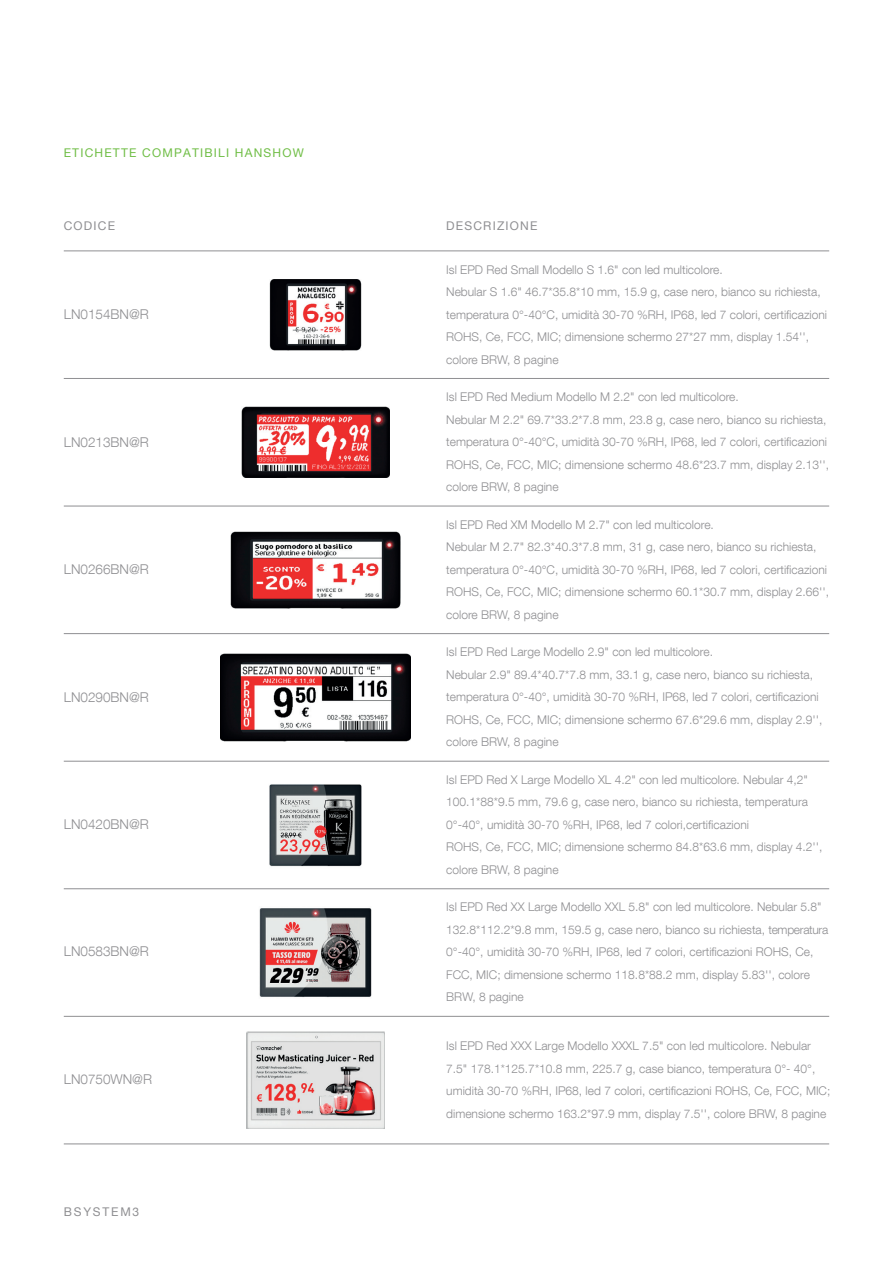
<style>
.page{position:relative;width:893px;height:1263px;background:#fff}
.page>*{position:absolute;margin:0;border:0;box-sizing:border-box;transform-origin:0 0}
.t1{font:300 13.5px "Helvetica Neue LT Com";color:#8f8f92}
.t2{font:300 12px/22.5px "Helvetica Neue LT Com";color:#8f8f92}
.t3{font:12px "Helvetica Neue";letter-spacing:.1em;color:#70be46}
.t4{font:12px "Helvetica Neue";letter-spacing:.1em;color:#8f8f92}
.t5{font:12px "Helvetica Neue";letter-spacing:.15em;color:#8f8f92}
</style>
<div class="page">
<hr style="left:64px;top:251px;width:765px;height:1px;background:#8f8f92">
<hr style="left:64px;top:378px;width:765px;height:1px;background:#8f8f92">
<hr style="left:64px;top:506px;width:765px;height:1px;background:#8f8f92">
<hr style="left:64px;top:633px;width:765px;height:1px;background:#8f8f92">
<hr style="left:64px;top:761px;width:765px;height:1px;background:#8f8f92">
<hr style="left:64px;top:888px;width:765px;height:1px;background:#8f8f92">
<hr style="left:64px;top:1016px;width:765px;height:1px;background:#8f8f92">
<hr style="left:64px;top:1144px;width:765px;height:1px;background:#8f8f92">
<img style="left:269px;top:279px;width:93px;height:71px">
<img style="left:241px;top:407px;width:149px;height:71px">
<img style="left:231px;top:531px;width:169px;height:77px">
<img style="left:220px;top:653px;width:191px;height:88px">
<img style="left:246px;top:1031px;width:139px;height:98px">
<img style="left:269px;top:784px;width:93px;height:83px">
<img style="left:259px;top:908px;width:113px;height:89px">
<p class="t3" style="left:64px;top:144px;width:242px">ETICHETTE COMPATIBILI HANSHOW</p>
<p class="t4" style="left:64px;top:217px;width:53px">CODICE</p>
<p class="t4" style="left:446px;top:217px;width:93px">DESCRIZIONE</p>
<p class="t1" style="left:64px;top:306px;width:87px">LN0154BN@R</p>
<p class="t1" style="left:64px;top:433px;width:87px">LN0213BN@R</p>
<p class="t1" style="left:64px;top:561px;width:87px">LN0266BN@R</p>
<p class="t1" style="left:64px;top:689px;width:87px">LN0290BN@R</p>
<p class="t1" style="left:64px;top:816px;width:87px">LN0420BN@R</p>
<p class="t1" style="left:64px;top:943px;width:87px">LN0583BN@R</p>
<p class="t1" style="left:64px;top:1071px;width:90px">LN0750WN@R</p>
<p class="t5" style="left:64px;top:1203px;width:77px">BSYSTEM3</p>
<p class="t2" style="left:446px;top:258px;width:382px">Isl EPD Red Small Modello S 1.6" con led multicolore.<br>Nebular S 1.6" 46.7*35.8*10 mm, 15.9 g, case nero, bianco su richiesta, temperatura 0°-40°C, umidità 30-70 %RH, IP68, led 7 colori, certificazioni ROHS, Ce, FCC, MIC; dimensione schermo 27*27 mm, display 1.54'', colore BRW, 8 pagine</p>
<p class="t2" style="left:446px;top:385px;width:385px">Isl EPD Red Medium Modello M 2.2" con led multicolore.<br>Nebular M 2.2" 69.7*33.2*7.8 mm, 23.8 g, case nero, bianco su richiesta, temperatura 0°-40°C, umidità 30-70 %RH, IP68, led 7 colori, certificazioni ROHS, Ce, FCC, MIC; dimensione schermo 48.6*23.7 mm, display 2.13'', colore BRW, 8 pagine</p>
<p class="t2" style="left:446px;top:513px;width:385px">Isl EPD Red XM Modello M 2.7" con led multicolore.<br>Nebular M 2.7" 82.3*40.3*7.8 mm, 31 g, case nero, bianco su richiesta, temperatura 0°-40°C, umidità 30-70 %RH, IP68, led 7 colori, certificazioni ROHS, Ce, FCC, MIC; dimensione schermo 60.1*30.7 mm, display 2.66'', colore BRW, 8 pagine</p>
<p class="t2" style="left:446px;top:640px;width:378px">Isl EPD Red Large Modello 2.9" con led multicolore.<br>Nebular 2.9" 89.4*40.7*7.8 mm, 33.1 g, case nero, bianco su richiesta, temperatura 0°-40°, umidità 30-70 %RH, IP68, led 7 colori, certificazioni ROHS, Ce, FCC, MIC; dimensione schermo 67.6*29.6 mm, display 2.9'', colore BRW, 8 pagine</p>
<p class="t2" style="left:446px;top:768px;width:378px">Isl EPD Red X Large Modello XL 4.2" con led multicolore. Nebular 4,2" 100.1*88*9.5 mm, 79.6 g, case nero, bianco su richiesta, temperatura 0°-40°, umidità 30-70 %RH, IP68, led 7 colori,certificazioni<br>ROHS, Ce, FCC, MIC; dimensione schermo 84.8*63.6 mm, display 4.2'', colore BRW, 8 pagine</p>
<p class="t2" style="left:446px;top:896px;width:384px">Isl EPD Red XX Large Modello XXL 5.8" con led multicolore. Nebular 5.8" 132.8*112.2*9.8 mm, 159.5 g, case nero, bianco su richiesta, temperatura 0°-40°, umidità 30-70 %RH, IP68, led 7 colori, certificazioni ROHS, Ce, FCC, MIC; dimensione schermo 118.8*88.2 mm, display 5.83'', colore BRW, 8 pagine</p>
<p class="t2" style="left:446px;top:1034px;width:386px">Isl EPD Red XXX Large Modello XXXL 7.5" con led multicolore. Nebular 7.5" 178.1*125.7*10.8 mm, 225.7 g, case bianco, temperatura 0°- 40°, umidità 30-70 %RH, IP68, led 7 colori, certificazioni ROHS, Ce, FCC, MIC; dimensione schermo 163.2*97.9 mm, display 7.5'', colore BRW, 8 pagine</p>
</div>
